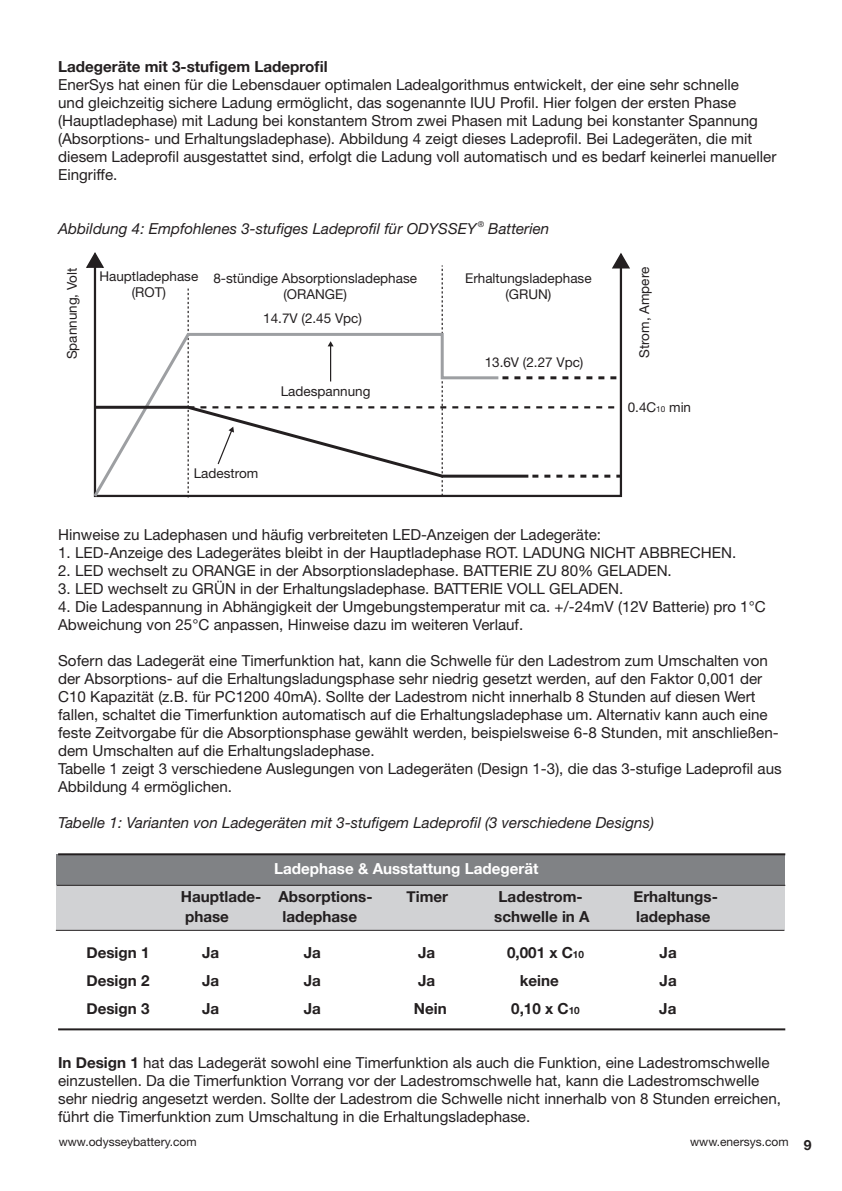
<style>
.page{position:relative;width:842px;height:1191px;background:#fff}
.page>*{position:absolute;margin:0;border:0;box-sizing:border-box;transform-origin:0 0}
.t1{font:15.2px/18px "Helvetica Neue LT";color:#231f20}
.t2{font:700 15.2px "Helvetica Neue";color:#231f20}
.t3{font:italic 15.2px "Helvetica Neue LT";color:#231f20}
.t4{font:700 15.2px "Helvetica Neue";color:#fff}
.t5{font:700 14px "Helvetica Neue";color:#231f20}
.t6{font:13.4px/16.2px "Helvetica Neue";color:#231f20;text-align:center}
.t7{font:700 13.4px "Univers";color:#231f20}
.t8{font:13.4px/16.2px "Helvetica Neue";color:#231f20;text-align:center}
.t9{font:13.4px "Univers";color:#231f20}
.t10{font:12px "Helvetica Neue LT";color:#231f20}
.s1{font-style:inherit}
.s2{font-size:8.2px}
.s3{font-size:10px}
.s4{font-family:"Helvetica Neue";font-weight:700}
</style>
<div class="page">
<div style="left:57px;top:854px;width:728px;height:32px;background:#808285"></div>
<div style="left:57px;top:885px;width:728px;height:45px;background:#d1d2d4"></div>
<svg style="left:86px;top:252px;width:544px;height:245px"></svg>
<div style="left:225px;top:268px;width:186px;height:34px;background:#fff"></div>
<div style="left:449px;top:270px;width:158px;height:42px;background:#fff"></div>
<div style="left:100px;top:270px;width:79px;height:32px;background:#fff"></div>
<hr style="left:58px;top:853px;width:727px;height:2px;background:#231f20">
<hr style="left:58px;top:1028px;width:727px;height:2px;background:#231f20">
<hr style="left:57px;top:885px;width:728px;height:1px;background:#231f20">
<hr style="left:56px;top:930px;width:728px;height:1px;background:#231f20">
<p class="t2" style="left:58px;top:57px;width:271px">Ladegeräte mit 3-stufigem Ladeprofil</p>
<p class="t1" style="left:58px;top:75px;width:720px">EnerSys hat einen für die Lebensdauer optimalen Ladealgorithmus entwickelt, der eine sehr schnelle<br>und gleichzeitig sichere Ladung ermöglicht, das sogenannte IUU Profil. Hier folgen der ersten Phase (Hauptladephase) mit Ladung bei konstantem Strom zwei Phasen mit Ladung bei konstanter Spannung (Absorptions- und Erhaltungsladephase). Abbildung 4 zeigt dieses Ladeprofil. Bei Ladegeräten, die mit diesem Ladeprofil ausgestattet sind, erfolgt die Ladung voll automatisch und es bedarf keinerlei manueller Eingriffe.</p>
<p class="t3" style="left:58px;top:219px;width:493px">Abbildung 4: Empfohlenes 3-stufiges Ladeprofil für ODYSSEY <sup>®</sup> Batterien</p>
<p class="t6" style="left:64px;top:359px;width:93px;rotate:-90deg">Spannung, Volt</p>
<p class="t6" style="left:99px;top:268px;width:100px">Hauptladephase <span class="s1">(ROT)</span></p>
<p class="t8" style="left:213px;top:269px;width:205px">8-stündige Absorptionsladephase (ORANGE)</p>
<p class="t6" style="left:465px;top:270px;width:128px">Erhaltungsladephase (GRUN)</p>
<p class="t6" style="left:636px;top:358px;width:92px;rotate:-90deg">Strom, Ampere</p>
<p class="t7" style="left:453px;top:270px;width:156px">Continuous float charge</p>
<p class="t9" style="left:503px;top:286px;width:57px">(G EEN)</p>
<p class="t7" style="left:103px;top:270px;width:77px">Bulk charge</p>
<p class="t9" style="left:123px;top:286px;width:37px">(RED)</p>
<p class="t7" style="left:234px;top:270px;width:97px">8-hour absorpt</p>
<p class="t7" style="left:353px;top:270px;width:45px">charge</p>
<p class="t9" style="left:281px;top:286px;width:6px">(</p>
<p class="t6" style="left:263px;top:310px;width:100px">14.7V (2.45 Vpc)</p>
<p class="t6" style="left:485px;top:353px;width:100px">13.6V (2.27 Vpc)</p>
<p class="t6" style="left:281px;top:383px;width:91px">Ladespannung</p>
<p class="t6" style="left:628px;top:399px;width:65px">0.4C<span class="s2">10</span> min</p>
<p class="t6" style="left:194px;top:465px;width:66px">Ladestrom</p>
<p class="t1" style="left:58px;top:525px;width:545px">Hinweise zu Ladephasen und häufig verbreiteten LED-Anzeigen der Ladegeräte:</p>
<p class="t1" style="left:58px;top:543px;width:680px">1. LED-Anzeige des Ladegerätes bleibt in der Hauptladephase ROT. LADUNG NICHT ABBRECHEN.</p>
<p class="t1" style="left:58px;top:561px;width:615px">2. LED wechselt zu ORANGE in der Absorptionsladephase. BATTERIE ZU 80% GELADEN.</p>
<p class="t1" style="left:58px;top:579px;width:567px">3. LED wechselt zu GRÜN in der Erhaltungsladephase. BATTERIE VOLL GELADEN.</p>
<p class="t1" style="left:58px;top:597px;width:709px">4. Die Ladespannung in Abhängigkeit der Umgebungstemperatur mit ca. +/-24mV (12V Batterie) pro 1°C<br>Abweichung von 25°C anpassen, Hinweise dazu im weiteren Verlauf.</p>
<p class="t1" style="left:58px;top:651px;width:722px">Sofern das Ladegerät eine Timerfunktion hat, kann die Schwelle für den Ladestrom zum Umschalten von der Absorptions- auf die Erhaltungsladungsphase sehr niedrig gesetzt werden, auf den Faktor 0,001 der C10 Kapazität (z.B. für PC1200 40mA). Sollte der Ladestrom nicht innerhalb 8 Stunden auf diesen Wert fallen, schaltet die Timerfunktion automatisch auf die Erhaltungsladephase um. Alternativ kann auch eine feste Zeitvorgabe für die Absorptionsphase gewählt werden, beispielsweise 6-8 Stunden, mit anschließen&shy;dem Umschalten auf die Erhaltungsladephase.</p>
<p class="t1" style="left:58px;top:759px;width:725px">Tabelle 1 zeigt 3 verschiedene Auslegungen von Ladegeräten (Design 1-3), die das 3-stufige Ladeprofil aus<br>Abbildung 4 ermöglichen.</p>
<p class="t3" style="left:58px;top:813px;width:597px">Tabelle 1: Varianten von Ladegeräten mit 3-stufigem Ladeprofil (3 verschiedene Designs)</p>
<p class="t4" style="left:274px;top:859px;width:266px">Ladephase &amp; Ausstattung Ladegerät</p>
<p class="t2" style="left:181px;top:887px;width:193px">Hauptlade- Absorptions-</p>
<p class="t2" style="left:406px;top:887px;width:43px">Timer</p>
<p class="t2" style="left:499px;top:887px;width:86px">Ladestrom-</p>
<p class="t2" style="left:633px;top:887px;width:86px">Erhaltungs-</p>
<p class="t2" style="left:185px;top:907px;width:45px">phase</p>
<p class="t2" style="left:283px;top:907px;width:76px">ladephase</p>
<p class="t2" style="left:494px;top:907px;width:97px">schwelle in A</p>
<p class="t2" style="left:636px;top:907px;width:76px">ladephase</p>
<p class="t2" style="left:86px;top:943px;width:65px">Design 1</p>
<p class="t2" style="left:202px;top:943px;width:19px">Ja</p>
<p class="t2" style="left:304px;top:943px;width:19px">Ja</p>
<p class="t2" style="left:418px;top:943px;width:19px">Ja</p>
<p class="t2" style="left:507px;top:943px;width:79px">0,001 x C<span class="s3">10</span></p>
<p class="t2" style="left:659px;top:943px;width:19px">Ja</p>
<p class="t2" style="left:86px;top:971px;width:65px">Design 2</p>
<p class="t2" style="left:202px;top:971px;width:19px">Ja</p>
<p class="t2" style="left:304px;top:971px;width:19px">Ja</p>
<p class="t2" style="left:418px;top:971px;width:19px">Ja</p>
<p class="t2" style="left:520px;top:971px;width:41px">keine</p>
<p class="t2" style="left:659px;top:971px;width:19px">Ja</p>
<p class="t2" style="left:86px;top:999px;width:65px">Design 3</p>
<p class="t2" style="left:202px;top:999px;width:19px">Ja</p>
<p class="t2" style="left:304px;top:999px;width:19px">Ja</p>
<p class="t2" style="left:414px;top:999px;width:34px">Nein</p>
<p class="t2" style="left:511px;top:999px;width:70px">0,10 x C<span class="s3">10</span></p>
<p class="t2" style="left:659px;top:999px;width:19px">Ja</p>
<p class="t1" style="left:58px;top:1053px;width:724px"><span class="s4">In Design 1</span> hat das Ladegerät sowohl eine Timerfunktion als auch die Funktion, eine Ladestromschwelle einzustellen. Da die Timerfunktion Vorrang vor der Ladestromschwelle hat, kann die Ladestromschwelle sehr niedrig angesetzt werden. Sollte der Ladestrom die Schwelle nicht innerhalb von 8 Stunden erreichen, führt die Timerfunktion zum Umschaltung in die Erhaltungsladephase.</p>
<p class="t10" style="left:59px;top:1134px;width:139px">www.odysseybattery.com</p>
<p class="t10" style="left:690px;top:1134px;width:100px">www.enersys.com</p>
<p class="t5" style="left:804px;top:1136px;width:9px">9</p>
</div>
